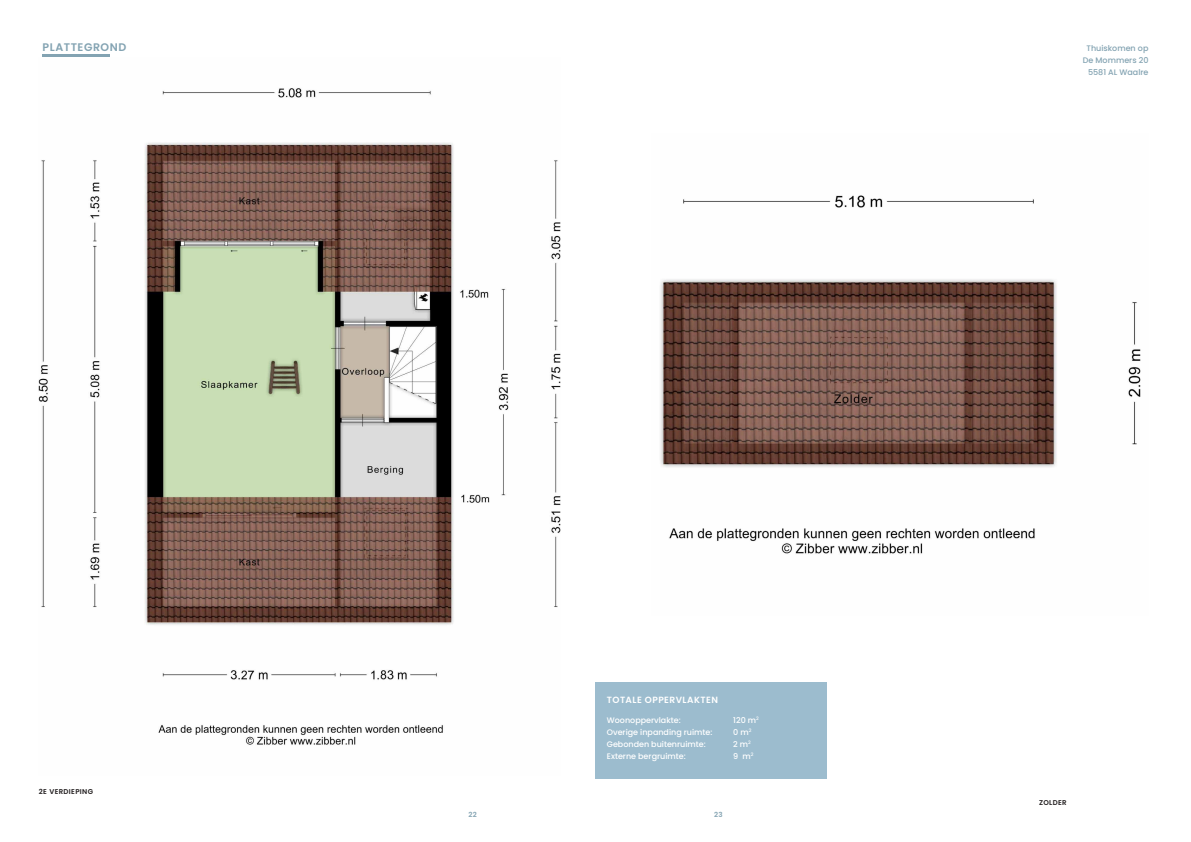
<style>
.page{position:relative;width:1191px;height:842px;background:#fff}
.page>*{position:absolute;margin:0;border:0;box-sizing:border-box;transform-origin:0 0}
.t1{font:600 11px "Poppins";letter-spacing:.05em;color:#83a3b2}
.t2{font:600 9px "Poppins";letter-spacing:.05em;color:#fff}
.t3{font:500 8px "Poppins";color:#fff}
.t4{font:500 8px "Poppins";color:#83a3b2}
.t5{font:600 7px "Poppins";letter-spacing:.05em;color:#231f20}
.t6{font:600 7px "Poppins";color:#83a3b2}
</style>
<div class="page">
<hr style="left:43px;top:55px;width:67px;height:2px;background:#83a3b2">
<img style="left:660px;top:195px;width:481px;height:359px">
<img style="left:39px;top:88px;width:521px;height:657px">
<div style="left:595px;top:682px;width:232px;height:97px;background:#9cbcce"></div>
<p class="t1" style="left:43px;top:40px;width:85px">PLATTEGROND</p>
<p class="t5" style="left:39px;top:788px;width:56px">2E VERDIEPING</p>
<p class="t2" style="left:607px;top:694px;width:113px">TOTALE OPPERVLAKTEN</p>
<p class="t3" style="left:607px;top:716px;width:75px">Woonoppervlakte:</p>
<p class="t3" style="left:607px;top:728px;width:107px">Overige inpanding ruimte:</p>
<p class="t3" style="left:607px;top:740px;width:100px">Gebonden buitenruimte:</p>
<p class="t3" style="left:607px;top:752px;width:80px">Externe bergruimte:</p>
<p class="t3" style="left:733px;top:715px;width:27px">120 m<sup>2</sup></p>
<p class="t3" style="left:733px;top:727px;width:20px">0 m<sup>2</sup></p>
<p class="t3" style="left:733px;top:739px;width:19px">2 m<sup>2</sup></p>
<p class="t3" style="left:733px;top:751px;width:22px">9 m<sup>2</sup></p>
<p class="t6" style="left:468px;top:810px;width:10px">22</p>
<p class="t6" style="left:714px;top:810px;width:10px">23</p>
<p class="t4" style="left:1086px;top:43px;width:63px">Thuiskomen op</p>
<p class="t4" style="left:1082px;top:55px;width:67px">De Mommers 20</p>
<p class="t4" style="left:1088px;top:67px;width:62px">5581 AL Waalre</p>
<p class="t5" style="left:1039px;top:799px;width:29px">ZOLDER</p>
</div>
